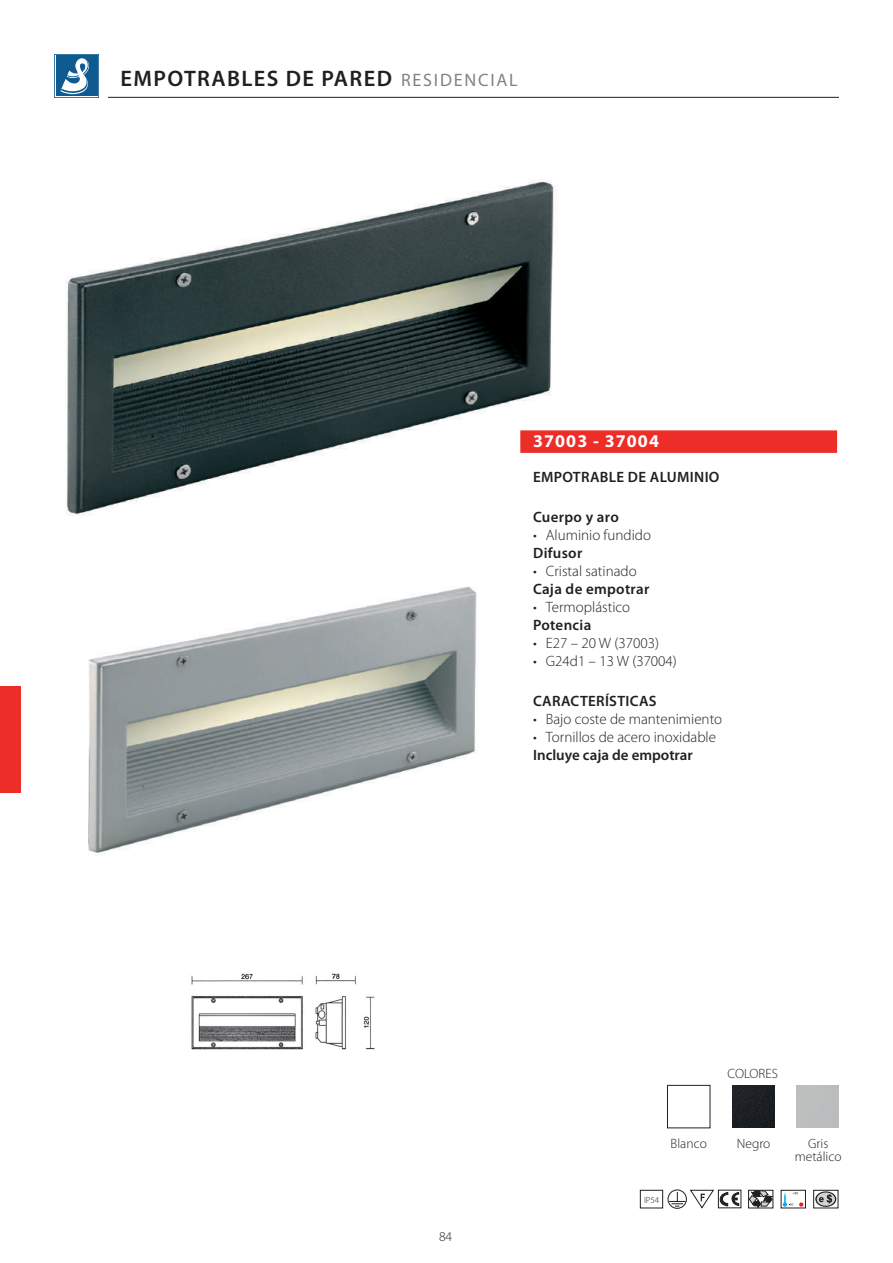
<style>
.page{position:relative;width:893px;height:1263px;background:#fff}
.page>*{position:absolute;margin:0;border:0;box-sizing:border-box;transform-origin:0 0}
.t1{font:600 22.5px "Myriad Pro";letter-spacing:.06em;color:#231f20}
.t2{font:700 18px "Myriad Pro";letter-spacing:.06em;color:#fff}
.t3{font:300 15px "Myriad Pro";color:#231f20}
.t4{font:600 15px "Myriad Pro";letter-spacing:.02em;color:#231f20}
.t5{font:600 15px "Myriad Pro";color:#231f20}
.t6{font:300 13.5px/13.5px "Myriad Pro";color:#231f20;text-align:center}
.t7{font:300 9px "Myriad Pro";color:#231f20}
.s1{font-weight:400;font-size:18px;color:#808285}
</style>
<div class="page">
<div style="left:0;top:686px;width:21px;height:106px;background:#ec2d28"></div>
<div style="left:667px;top:1085px;width:43px;height:43px;border:1px solid #231f20"></div>
<div style="left:732px;top:1085px;width:43px;height:43px;background:#1c1f24"></div>
<img style="left:65px;top:179px;width:492px;height:337px">
<img style="left:88px;top:586px;width:389px;height:269px">
<div style="left:520px;top:430px;width:317px;height:23px;background:#ec2d28"></div>
<img style="left:191px;top:973px;width:184px;height:77px">
<div style="left:748px;top:1190px;width:25px;height:18px;border:1px solid #231f20"></div>
<svg style="left:749px;top:1190px;width:24px;height:18px"></svg>
<div style="left:781px;top:1190px;width:25px;height:18px;border:1px solid #231f20"></div>
<svg style="left:783px;top:1191px;width:20px;height:16px"></svg>
<div style="left:813px;top:1190px;width:25px;height:18px;border:1px solid #231f20"></div>
<svg style="left:815px;top:1191px;width:21px;height:16px"></svg>
<div style="left:640px;top:1190px;width:23px;height:18px;border:1px solid #231f20"></div>
<svg style="left:667px;top:1189px;width:47px;height:20px"></svg>
<svg style="left:720px;top:1192px;width:19px;height:14px"></svg>
<svg style="left:54px;top:54px;width:45px;height:44px"></svg>
<hr style="left:108px;top:97px;width:731px;height:1px;background:#231f20">
<h1 class="t1" style="left:121px;top:64px;width:399px">EMPOTRABLES DE PARED <span class="s1">RESIDENCIAL</span></h1>
<p class="t2" style="left:533px;top:430px;width:127px">37003 - 37004</p>
<p class="t4" style="left:533px;top:468px;width:188px">EMPOTRABLE DE ALUMINIO</p>
<p class="t4" style="left:533px;top:507px;width:87px">Cuerpo y aro</p>
<p class="t3" style="left:533px;top:527px;width:119px">• Aluminio fundido</p>
<p class="t4" style="left:533px;top:543px;width:51px">Difusor</p>
<p class="t3" style="left:533px;top:563px;width:105px">• Cristal satinado</p>
<p class="t4" style="left:533px;top:579px;width:118px">Caja de empotrar</p>
<p class="t3" style="left:533px;top:599px;width:99px">• Termoplástico</p>
<p class="t4" style="left:533px;top:615px;width:60px">Potencia</p>
<p class="t3" style="left:533px;top:635px;width:127px">• E27 – 20 W (37003)</p>
<p class="t3" style="left:533px;top:653px;width:145px">• G24d1 – 13 W (37004)</p>
<p class="t4" style="left:533px;top:691px;width:125px">CARACTERÍSTICAS</p>
<p class="t3" style="left:533px;top:710px;width:191px">• Bajo coste de mantenimiento</p>
<p class="t3" style="left:533px;top:728px;width:184px">• Tornillos de acero inoxidable</p>
<p class="t5" style="left:533px;top:745px;width:161px">Incluye caja de empotrar</p>
<p class="t6" style="left:439px;top:1230px;width:15px">84</p>
<p class="t6" style="left:727px;top:1066px;width:52px">COLORES</p>
<p class="t6" style="left:671px;top:1136px;width:38px">Blanco</p>
<p class="t6" style="left:737px;top:1136px;width:35px">Negro</p>
<p class="t6" style="left:795px;top:1136px;width:48px">Gris metálico</p>
<p class="t7" style="left:644px;top:1195px;width:17px">IP54</p>
</div>
